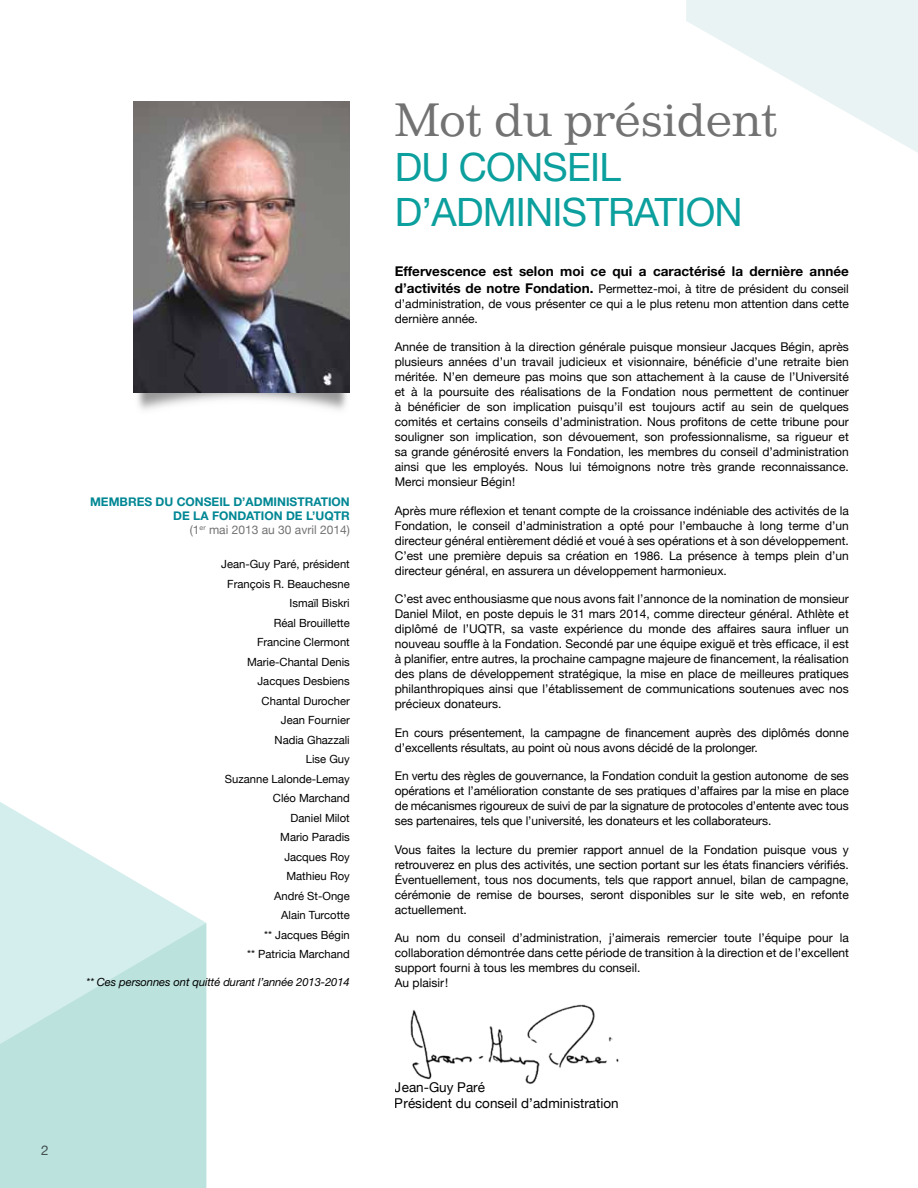
<style>
.page{position:relative;width:918px;height:1188px;background:#fff}
.page>*{position:absolute;margin:0;border:0;box-sizing:border-box;transform-origin:0 0}
.t1{font:45px "Impressum";letter-spacing:-.02em;color:#727273}
.t2{font:39px/45px "Helvetica Neue";letter-spacing:-.02em;color:#0b9f9d}
.t3{font:700 13.5px "Helvetica Neue";color:#000}
.t4{font:13.5px/16.2px "Helvetica Neue";color:#000}
.t5{font:13.5px "Helvetica Neue";color:#5e5e5f}
.t6{font:12px/15px "Helvetica Neue";color:#000;text-align:justify}
.t7{font:700 12px "Helvetica Neue";color:#008794}
.t8{font:12px "Helvetica Neue";color:#727273}
.t9{font:11.25px/19.5px "Helvetica Neue";color:#000;text-align:right}
.t10{font:italic 11.25px "Helvetica Neue";letter-spacing:-.01em;color:#000}
.s1{font-weight:700;font-size:13.5px}
</style>
<div class="page">
<img style="left:410px;top:1004px;width:209px;height:80px">
<img style="left:133px;top:259px;width:214px;height:151px">
<svg style="left:0;top:802px;width:206px;height:121px;fill:#d6eeed"></svg>
<svg style="left:686px;top:0;width:232px;height:153px"></svg>
<svg style="left:0;top:923px;width:206px;height:265px;fill:#bbe2dd"></svg>
<img style="left:134px;top:101px;width:216px;height:292px">
<p class="t7" style="left:90px;top:494px;width:261px">Mem bres du conseil d’administration</p>
<p class="t7" style="left:173px;top:508px;width:170px">de la Fondation de l’UQTR</p>
<p class="t8" style="left:190px;top:521px;width:161px">(1<sup>er</sup> mai 2013 au 30 avril 2014)</p>
<p class="t9" style="left:221px;top:555px;width:130px">Jean-Guy Paré, président<br>François R. Beauchesne<br>Ismaïl Biskri<br>Réal Brouillette<br>Francine Clermont<br>Marie-Chantal Denis<br>Jacques Desbiens<br>Chantal Durocher<br>Jean Fournier<br>Nadia Ghazzali<br>Lise Guy<br>Suzanne Lalonde-Lemay<br>Cléo Marchand<br>Daniel Milot<br>Mario Paradis<br>Jacques Roy<br>Mathieu Roy<br>André St-Onge<br>Alain Turcotte<br>** Jacques Bégin<br>** Patricia Marchand</p>
<p class="t10" style="left:86px;top:975px;width:265px">** Ces personnes ont quitté durant l’année 2013-2014</p>
<p class="t5" style="left:41px;top:1140px;width:9px">2</p>
<h1 class="t1" style="left:395px;top:93px;width:375px">Mot du président</h1>
<h2 class="t2" style="left:395px;top:147px;width:349px">DU CONSEIL<br>D’ADMINISTRATION</h2>
<p class="t3" style="left:395px;top:263px;width:456px">Effervescence est selon moi ce qui a caractérisé la dernière année</p>
<p class="t6" style="left:395px;top:282px;width:456px"><span class="s1">d’activités de notre Fondation.</span> Permettez-moi, à titre de président du conseil d’administration, de vous présenter ce qui a le plus retenu mon attention dans cette dernière année.</p>
<p class="t6" style="left:395px;top:340px;width:456px">Année de transition à la direction générale puisque monsieur Jacques Bégin, après plusieurs années d’un travail judicieux et visionnaire, bénéficie d’une retraite bien méritée. N’en demeure pas moins que son attachement à la cause de l’Université et à la poursuite des réalisations de la Fondation nous permettent de continuer à bénéficier de son implication puisqu’il est toujours actif au sein de quelques comités et certains conseils d’administration. Nous profitons de cette tribune pour souligner son implication, son dévouement, son professionnalisme, sa rigueur et sa grande générosité envers la Fondation, les membres du conseil d’administration ainsi que les employés. Nous lui témoignons notre très grande reconnaissance.<br>Merci monsieur Bégin !</p>
<p class="t6" style="left:395px;top:504px;width:456px">Après mure réflexion et tenant compte de la croissance indéniable des activités de la Fondation, le conseil d’administration a opté pour l’embauche à long terme d’un directeur général entièrement dédié et voué à ses opérations et à son développement.<br>C’est une première depuis sa création en 1986. La présence à temps plein d’un directeur général, en assurera un développement harmonieux.</p>
<p class="t6" style="left:395px;top:592px;width:456px">C’est avec enthousiasme que nous avons fait l’annonce de la nomination de monsieur Daniel Milot, en poste depuis le 31 mars 2014, comme directeur général. Athlète et diplômé de l’UQTR, sa vaste expérience du monde des affaires saura influer un nouveau souffle à la Fondation. Secondé par une équipe exiguë et très efficace, il est à planifier, entre autres, la prochaine campagne majeure de financement, la réalisation des plans de développement stratégique, la mise en place de meilleures pratiques philanthropiques ainsi que l’établissement de communications soutenues avec nos précieux donateurs.</p>
<p class="t6" style="left:395px;top:726px;width:456px">En cours présentement, la campagne de financement auprès des diplômés donne d’excellents résultats, au point où nous avons décidé de la prolonger.</p>
<p class="t6" style="left:395px;top:769px;width:456px">En vertu des règles de gouvernance, la Fondation conduit la gestion autonome de ses opérations et l’amélioration constante de ses pratiques d’affaires par la mise en place de mécanismes rigoureux de suivi de par la signature de protocoles d’entente avec tous ses partenaires, tels que l’université, les donateurs et les collaborateurs.</p>
<p class="t6" style="left:395px;top:843px;width:456px">Vous faites la lecture du premier rapport annuel de la Fondation puisque vous y retrouverez en plus des activités, une section portant sur les états financiers vérifiés.<br>Éventuellement, tous nos documents, tels que rapport annuel, bilan de campagne, cérémonie de remise de bourses, seront disponibles sur le site web, en refonte actuellement.</p>
<p class="t6" style="left:395px;top:931px;width:456px;text-align:left">Au nom du conseil d’administration, j’aimerais remercier toute l’équipe pour la collaboration démontrée dans cette période de transition à la direction et de l’excellent support fourni à tous les membres du conseil.<br>Au plaisir!</p>
<p class="t4" style="left:395px;top:1080px;width:225px">Jean-Guy Paré<br>Président du conseil d’administration</p>
</div>
